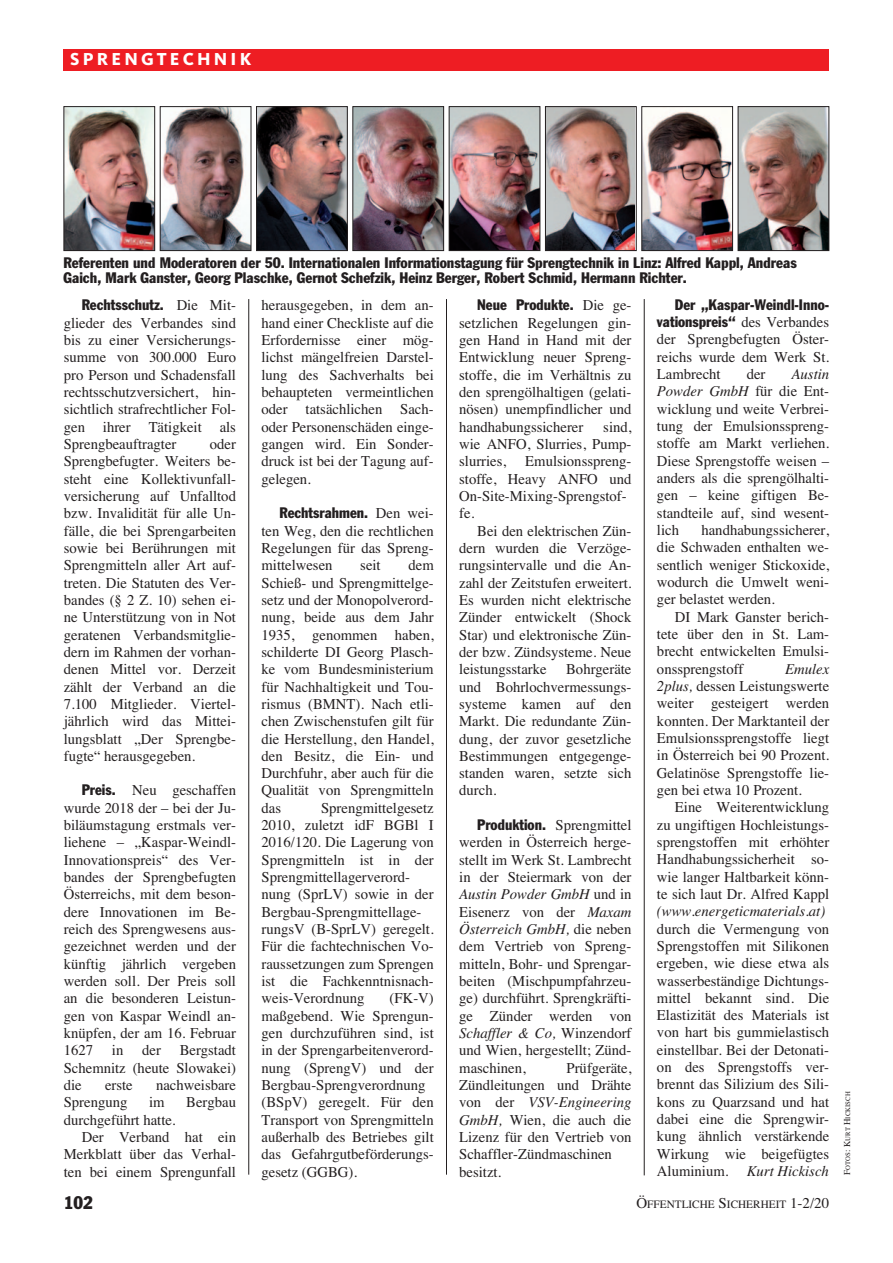
<style>
.page{position:relative;width:893px;height:1263px;background:#fff}
.page>*{position:absolute;margin:0;border:0;box-sizing:border-box;transform-origin:0 0}
.t1{font:800 18px "Kievit";letter-spacing:.175em;color:#fff}
.t2{font:condensed 18px "Franklin Gothic";color:#231f20}
.t3{font:15px/17.4px "Times";color:#231f20;text-align:justify}
.t4{font:condensed 15px "Franklin Gothic";color:#231f20}
.t5{font:11.25px "Times";color:#231f20}
.t6{font:6.75px "Times";color:#231f20}
.s1{font-family:"Franklin Gothic";font-stretch:condensed}
.s2{font-style:italic}
.s3{font-size:15px}
.s4{font-size:9px}
</style>
<div class="page">
<hr style="left:248px;top:299px;width:1px;height:876px;background:#231f20">
<hr style="left:446px;top:299px;width:1px;height:876px;background:#231f20">
<hr style="left:644px;top:299px;width:1px;height:876px;background:#231f20">
<div style="left:64px;top:49px;width:765px;height:21px;background:#ee1d23"></div>
<img style="left:66px;top:108px;width:87px;height:141px">
<div style="left:64px;top:106px;width:91px;height:145px;border:1px solid #231f20"></div>
<img style="left:162px;top:108px;width:87px;height:141px">
<div style="left:160px;top:106px;width:91px;height:145px;border:1px solid #231f20"></div>
<img style="left:258px;top:108px;width:88px;height:141px">
<div style="left:256px;top:106px;width:92px;height:145px;border:1px solid #231f20"></div>
<img style="left:354px;top:108px;width:88px;height:141px">
<div style="left:352px;top:106px;width:92px;height:145px;border:1px solid #231f20"></div>
<img style="left:451px;top:108px;width:87px;height:141px">
<div style="left:449px;top:106px;width:91px;height:145px;border:1px solid #231f20"></div>
<img style="left:547px;top:108px;width:88px;height:141px">
<div style="left:545px;top:106px;width:92px;height:145px;border:1px solid #231f20"></div>
<img style="left:643px;top:110px;width:88px;height:139px">
<div style="left:641px;top:106px;width:92px;height:145px;border:1px solid #231f20"></div>
<img style="left:740px;top:108px;width:87px;height:141px">
<div style="left:738px;top:106px;width:91px;height:145px;border:1px solid #231f20"></div>
<p class="t1" style="left:70px;top:52px;width:183px">SPRENGTECHNIK</p>
<p class="t4" style="left:64px;top:257px;width:735px">Referenten und Moderatoren der 50. Internationalen Informationstagung für Sprengtechnik in Linz: Alfred Kappl, Andreas</p>
<p class="t4" style="left:64px;top:273px;width:625px">Gaich, Mark Ganster, Georg Plaschke, Gernot Schefzik, Heinz Berger, Robert Schmid, Hermann Richter.</p>
<p class="t3" style="left:64px;top:298px;width:174px;text-indent:18px"><span class="s1">Rechtsschutz.</span> Die Mit&shy;glieder des Verbandes sind bis zu einer Versicherungs&shy;summe von 300.000 Euro pro Person und Schadensfall rechtsschutzversichert, hin&shy;sichtlich strafrechtlicher Fol&shy;gen ihrer Tätigkeit als Sprengbeauftragter</p>
<p class="t3" style="left:64px;top:437px;width:174px;text-indent:146px">oder Sprengbefugter. Weiters be&shy;steht eine Kollektivunfall&shy;versicherung auf Unfalltod bzw. Invalidität für alle Un&shy;fälle, die bei Sprengarbeiten sowie bei Berührungen mit Sprengmitteln aller Art auf&shy;treten. Die Statuten des Ver&shy;bandes (§ 2 Z. 10) sehen ei&shy;ne Unterstützung von in Not geratenen Verbandsmitglie&shy;dern im Rahmen der vorhan&shy;denen Mittel vor. Derzeit zählt der Verband an die 7.100 Mitglieder. Viertel&shy;jährlich wird das Mittei&shy;lungsblatt „Der Sprengbe&shy;fugte“ herausgegeben.</p>
<p class="t3" style="left:64px;top:783px;width:174px;text-indent:18px"><span class="s1">Preis.</span> Neu geschaffen wurde 2018 der – bei der Ju&shy;biläumstagung erstmals ver&shy;liehene – „Kaspar-Weindl-Innovationspreis“ des Ver&shy;bandes der Sprengbefugten Österreichs, mit dem beson&shy;dere Innovationen im Be&shy;reich des Sprengwesens aus&shy;gezeichnet werden und der künftig jährlich vergeben werden soll. Der Preis soll an die besonderen Leistun&shy;gen von Kaspar Weindl an&shy;knüpfen, der am 16. Februar 1627</p>
<p class="t3" style="left:64px;top:1043px;width:174px;text-indent:116px">Bergstadt Schemnitz (heute Slowakei) die</p>
<p class="t3" style="left:112px;top:1043px;width:13px">in</p>
<p class="t3" style="left:142px;top:1043px;width:20px">der</p>
<p class="t3" style="left:105px;top:1078px;width:29px">erste</p>
<p class="t3" style="left:156px;top:1078px;width:81px">nachweisbare</p>
<p class="t3" style="left:64px;top:1095px;width:65px">Sprengung</p>
<p class="t3" style="left:149px;top:1095px;width:17px">im</p>
<p class="t3" style="left:186px;top:1095px;width:51px">Bergbau</p>
<p class="t3" style="left:64px;top:1112px;width:113px">durchgeführt hatte.</p>
<p class="t3" style="left:64px;top:1130px;width:174px;text-indent:18px">Der Verband hat ein Merkblatt über das Verhal&shy;ten bei einem Sprengunfall</p>
<p class="t3" style="left:262px;top:298px;width:174px">herausgegeben, in dem an&shy;hand einer Checkliste auf die Erfordernisse einer mög&shy;lichst mängelfreien Darstel&shy;lung des Sachverhalts bei behaupteten vermeintlichen oder tatsächlichen Sach&shy;oder Personenschäden einge&shy;gangen wird. Ein Sonder&shy;druck ist bei der Tagung auf&shy;gelegen.</p>
<p class="t3" style="left:262px;top:506px;width:174px;text-indent:18px"><span class="s1">Rechtsrahmen.</span> Den wei&shy;ten Weg, den die rechtlichen Regelungen für das Spreng&shy;mittelwesen</p>
<p class="t3" style="left:262px;top:558px;width:174px;text-indent:147px">dem Schieß- und Sprengmittelge&shy;setz und der Monopolverord&shy;nung, beide aus dem Jahr 1935, genommen haben, schilderte DI Georg Plasch&shy;ke vom Bundesministerium für Nachhaltigkeit und Tou&shy;rismus (BMNT). Nach etli&shy;chen Zwischenstufen gilt für die Herstellung, den Handel, den Besitz, die Ein- und Durchfuhr, aber auch für die Qualität von Sprengmitteln das</p>
<p class="t3" style="left:360px;top:558px;width:22px">seit</p>
<p class="t3" style="left:262px;top:800px;width:174px;text-align:left;text-indent:60px">Sprengmittelgesetz<br>2010, zuletzt idF BGBl I<br>2016/120. Die Lagerung von<br>Sprengmitteln ist in der<br>Sprengmittellagerverord&shy;nung (SprLV) sowie in der<br>Bergbau-Sprengmittellage&shy;rungsV (B-SprLV) geregelt.<br>Für die fachtechnischen Vo&shy;raussetzungen zum Sprengen ist die Fachkenntnisnach&shy;weis-Verordnung</p>
<p class="t3" style="left:262px;top:991px;width:174px;text-align:left;text-indent:128px">(FK-V) maßgebend. Wie Sprengun&shy;gen durchzuführen sind, ist in der Sprengarbeitenverord&shy;nung (SprengV) und der<br>Bergbau-Sprengverordnung (BSpV) geregelt. Für den<br>Transport von Sprengmitteln außerhalb des Betriebes gilt das Gefahrgutbeförderungs&shy;gesetz (GGBG).</p>
<p class="t3" style="left:459px;top:298px;width:174px;text-indent:18px"><span class="s1">Neue Produkte.</span> Die ge&shy;setzlichen Regelungen gin&shy;gen Hand in Hand mit der Entwicklung neuer Spreng&shy;stoffe, die im Verhältnis zu den sprengölhaltigen (gelati&shy;nösen) unempfindlicher und handhabungssicherer</p>
<p class="t3" style="left:459px;top:419px;width:174px;text-indent:144px">sind, wie ANFO, Slurries, Pump - slurries,</p>
<p class="t3" style="left:459px;top:454px;width:174px;text-align:left;text-indent:66px">Emulsionsspreng&shy;stoffe, Heavy ANFO und<br>On-Site-Mixing-Sprengstof&shy;fe.</p>
<p class="t3" style="left:459px;top:523px;width:174px;text-indent:18px">Bei den elektrischen Zün&shy;dern wurden die Verzöge&shy;rungsintervalle und die An&shy;zahl der Zeitstufen erweitert.<br>Es wurden nicht elektrische Zünder entwickelt (Shock Star) und elektronische Zün&shy;der bzw. Zündsysteme. Neue leistungsstarke</p>
<p class="t3" style="left:459px;top:662px;width:174px;text-indent:107px">Bohrgeräte und Bohrlochvermessungs&shy;systeme kamen auf den Markt. Die redundante Zün&shy;dung, der zuvor gesetzliche Bestimmungen entgegenge&shy;standen waren, setzte sich durch.</p>
<p class="t3" style="left:459px;top:818px;width:174px;text-indent:18px"><span class="s1">Produktion.</span> Sprengmittel werden in Österreich herge&shy;stellt im Werk St. Lambrecht in der Steiermark von der <span class="s2">Austin Powder GmbH</span> und in Eisenerz von der <span class="s2">Maxam Österreich GmbH,</span> die neben dem Vertrieb von Spreng&shy;mitteln, Bohr- und Sprengar&shy;beiten (Mischpumpfahrzeu&shy;ge) durchführt. Sprengkräfti&shy;ge Zünder werden von <span class="s2">Schaffler &amp; Co,</span> Winzendorf und Wien, hergestellt; Zünd&shy;maschinen,</p>
<p class="t3" style="left:459px;top:1060px;width:174px;text-align:left;text-indent:107px">Prüfgeräte,<br>Zündleitungen und Drähte von der <span class="s2">VSV-Engineering<br>GmbH,</span> Wien, die auch die<br>Lizenz für den Vertrieb von<br>Schaffler-Zündmaschinen besitzt.</p>
<p class="t3" style="left:657px;top:297px;width:174px;text-indent:18px"><span class="s1">Der „Kaspar-Weindl-Inno&shy;vationspreis“</span> des Verbandes der Sprengbefugten Öster&shy;reichs wurde dem Werk St.<br>Lambrecht</p>
<p class="t3" style="left:747px;top:367px;width:20px">der</p>
<p class="t3" style="left:657px;top:367px;width:174px;text-indent:135px"><span class="s2">Austin Powder GmbH</span> für die Ent&shy;wicklung und weite Verbrei&shy;tung der Emulsionsspreng&shy;stoffe am Markt verliehen.<br>Diese Sprengstoffe weisen – anders als die sprengölhalti&shy;gen – keine giftigen Be&shy;standteile auf, sind wesent&shy;lich</p>
<p class="t3" style="left:657px;top:523px;width:174px;text-indent:44px">handhabungssicherer, die Schwaden enthalten we&shy;sentlich weniger Stickoxide, wodurch die Umwelt weni&shy;ger belastet werden.</p>
<p class="t3" style="left:657px;top:609px;width:174px;text-indent:18px">DI Mark Ganster berich&shy;tete über den in St. Lam&shy;brecht entwickelten Emulsi&shy;onssprengstoff</p>
<p class="t3" style="left:657px;top:661px;width:174px;text-indent:128px"><span class="s2">Emulex 2plus,</span> dessen Leistungswerte weiter gesteigert werden konnten. Der Marktanteil der Emulsionssprengstoffe liegt in Österreich bei 90 Prozent.<br>Gelatinöse Sprengstoffe lie&shy;gen bei etwa 10 Prozent.</p>
<p class="t3" style="left:657px;top:800px;width:174px;text-align:left;text-indent:18px">Eine Weiterentwicklung zu ungiftigen Hochleistungs&shy;sprengstoffen mit erhöhter<br>Handhabungssicherheit so&shy;wie langer Haltbarkeit könn&shy;te sich laut Dr. Alfred Kappl <span class="s2">(www.energeticmaterials.at) </span>durch die Vermengung von<br>Sprengstoffen mit Silikonen ergeben, wie diese etwa als wasserbeständige Dichtungs&shy;mittel bekannt sind. Die<br>Elastizität des Materials ist von hart bis gummielastisch einstellbar. Bei der Detonati&shy;on des Sprengstoffs ver&shy;brennt das Silizium des Sili&shy;kons zu Quarzsand und hat dabei eine die Sprengwir&shy;kung ähnlich verstärkende<br>Wirkung wie beigefügtes<br>Aluminium. <span class="s2">Kurt Hickisch</span></p>
<p class="t2" style="left:64px;top:1196px;width:30px">102</p>
<p class="t5" style="left:636px;top:1200px;width:194px"><span class="s3">Ö</span>FFENTLICHE <span class="s3">S</span>ICHERHEIT <span class="s3">1-2/20</span></p>
<p class="t6" style="left:845px;top:1175px;width:85px;rotate:-90deg"><span class="s4">F</span>OTOS<span class="s4">: K</span>URT <span class="s4">H</span>ICKISCH</p>
</div>
